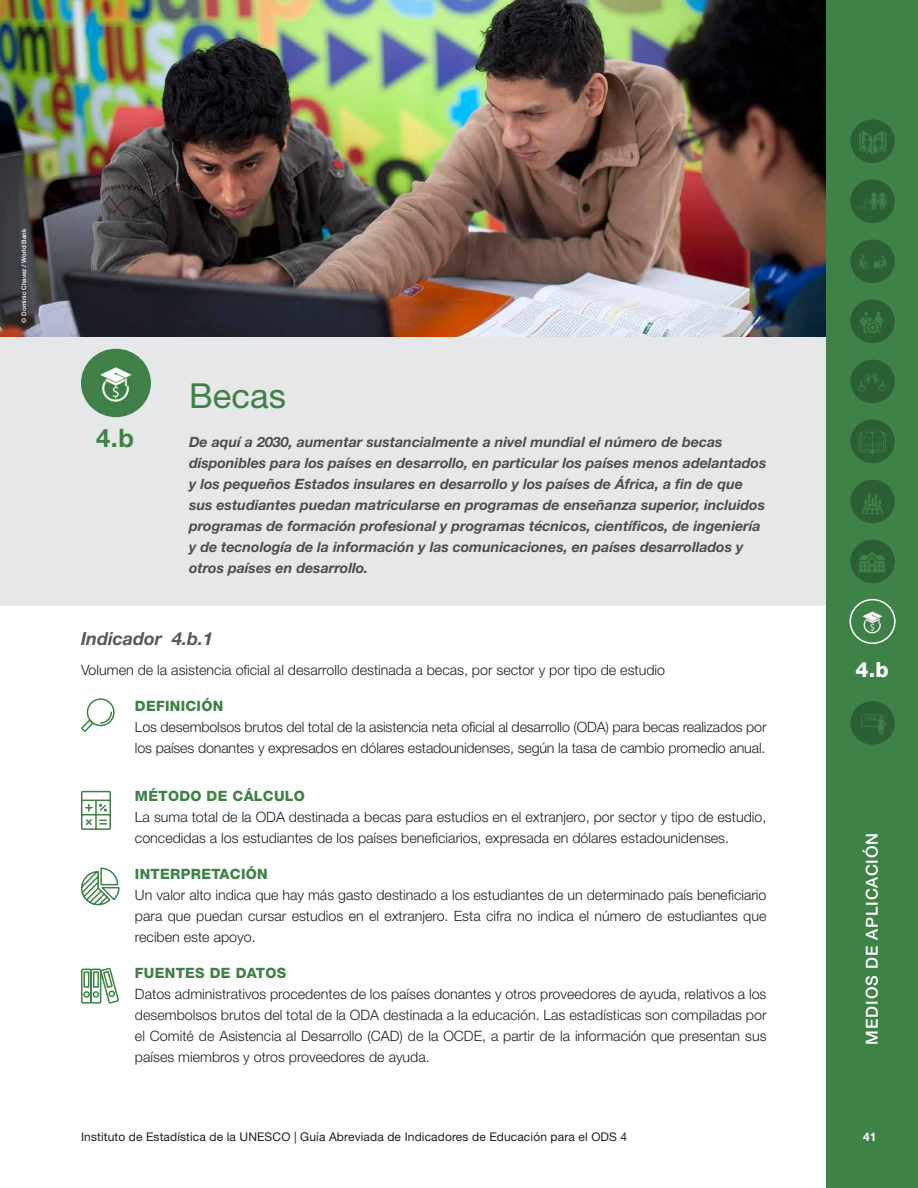
<style>
.page{position:relative;width:918px;height:1188px;background:#fff}
.page>*{position:absolute;margin:0;border:0;box-sizing:border-box;transform-origin:0 0}
.t1{font:34.5px "Helvetica Neue LT Std";letter-spacing:.005em;color:#3f8046}
.t2{font:700 25.5px "Helvetica Neue LT Std";color:#3e8247}
.t3{font:800 21px "Helvetica Neue LT Std";color:#fff}
.t4{font:italic 700 18px "Helvetica Neue LT Std";color:#58595b}
.t5{font:500 16.5px "Helvetica Neue LT Std";letter-spacing:.05em;color:#fff}
.t6{font:300 14.25px/21px "Helvetica Neue LT Std";color:#231f20}
.t7{font:italic 700 14.25px/21px "Helvetica Neue LT Std";color:#4d4d4f}
.t8{font:800 14.25px "Helvetica Neue LT Std";letter-spacing:.02em;color:#3e8247}
.t9{font:12px "Helvetica Neue LT Std";letter-spacing:.01em;color:#231f20}
.t10{font:700 12px "Helvetica Neue LT Std";color:#fff}
.t11{font:500 6.3px "Helvetica Neue LT Std";color:#fff}
</style>
<div class="page">
<img style="left:0;top:0;width:826px;height:338px">
<div style="left:0;top:338px;width:853px;height:268px;background:#e6e7e8"></div>
<svg style="left:81px;top:698px;width:34px;height:34px"></svg>
<svg style="left:81px;top:790px;width:30px;height:40px"></svg>
<svg style="left:81px;top:867px;width:39px;height:39px"></svg>
<svg style="left:81px;top:967px;width:38px;height:37px"></svg>
<img style="left:81px;top:349px;width:70px;height:68px">
<div style="left:826px;top:0;width:92px;height:1188px;background:#3e8247"></div>
<img style="left:850px;top:119px;width:45px;height:44px">
<img style="left:850px;top:540px;width:45px;height:43px">
<img style="left:850px;top:701px;width:45px;height:44px">
<img style="left:850px;top:600px;width:45px;height:43px">
<div style="left:850px;top:599px;width:46px;height:45px;border:2px solid #fff;border-radius:50%"></div>
<img style="left:850px;top:179px;width:45px;height:44px">
<img style="left:850px;top:239px;width:45px;height:44px">
<img style="left:850px;top:300px;width:45px;height:43px">
<img style="left:850px;top:360px;width:45px;height:43px">
<img style="left:850px;top:420px;width:45px;height:43px">
<img style="left:850px;top:480px;width:45px;height:43px">
<p class="t11" style="left:20px;top:322px;width:95px;rotate:-90deg">© Dominic Chavez / World Bank</p>
<h1 class="t1" style="left:189px;top:375px;width:99px">Becas</h1>
<h2 class="t2" style="left:96px;top:422px;width:39px">4.b</h2>
<p class="t7" style="left:189px;top:431px;width:579px">De aquí a 2030, aumentar sustancialmente a nivel mundial el número de becas disponibles para los países en desarrollo, en particular los países menos adelantados y los pequeños Estados insulares en desarrollo y los países de África, a fin de que sus estudiantes puedan matricularse en programas de enseñanza superior, incluidos programas de formación profesional y programas técnicos, científicos, de ingeniería y de tecnología de la información y las comunicaciones, en países desarrollados y otros países en desarrollo.</p>
<p class="t4" style="left:81px;top:627px;width:134px">Indicador 4.b.1</p>
<p class="t6" style="left:81px;top:659px;width:586px">Volumen de la asistencia oficial al desarrollo destinada a becas, por sector y por tipo de estudio</p>
<p class="t8" style="left:135px;top:697px;width:90px">DEFINICIÓN</p>
<p class="t6" style="left:135px;top:716px;width:633px">Los desembolsos brutos del total de la asistencia neta oficial al desarrollo (ODA) para becas realizados por los países donantes y expresados en dólares estadounidenses, según la tasa de cambio promedio anual.</p>
<p class="t8" style="left:135px;top:787px;width:172px">MÉTODO DE CÁLCULO</p>
<p class="t6" style="left:135px;top:806px;width:633px">La suma total de la ODA destinada a becas para estudios en el extranjero, por sector y tipo de estudio, concedidas a los estudiantes de los países beneficiarios, expresada en dólares estadounidenses.</p>
<p class="t8" style="left:135px;top:865px;width:134px">INTERPRETACIÓN</p>
<p class="t6" style="left:135px;top:884px;width:633px;text-align:justify">Un valor alto indica que hay más gasto destinado a los estudiantes de un determinado país beneficiario para que puedan cursar estudios en el extranjero. Esta cifra no indica el número de estudiantes que reciben este apoyo.</p>
<p class="t8" style="left:135px;top:964px;width:153px">FUENTES DE DATOS</p>
<p class="t6" style="left:135px;top:983px;width:633px;text-align:justify">Datos administrativos procedentes de los países donantes y otros proveedores de ayuda, relativos a los desembolsos brutos del total de la ODA destinada a la educación. Las estadísticas son compiladas por el Comité de Asistencia al Desarrollo (CAD) de la OCDE, a partir de la información que presentan sus países miembros y otros proveedores de ayuda.</p>
<h3 class="t3" style="left:855px;top:657px;width:35px">4.b</h3>
<p class="t5" style="left:862px;top:1045px;width:213px;rotate:-90deg">MEDIOS DE APLICACIÓN</p>
<p class="t9" style="left:81px;top:1130px;width:548px">Instituto de Estadística de la UNESCO | Guía Abreviada de Indicadores de Educación para el ODS 4</p>
<p class="t10" style="left:863px;top:1129px;width:15px">41</p>
</div>
